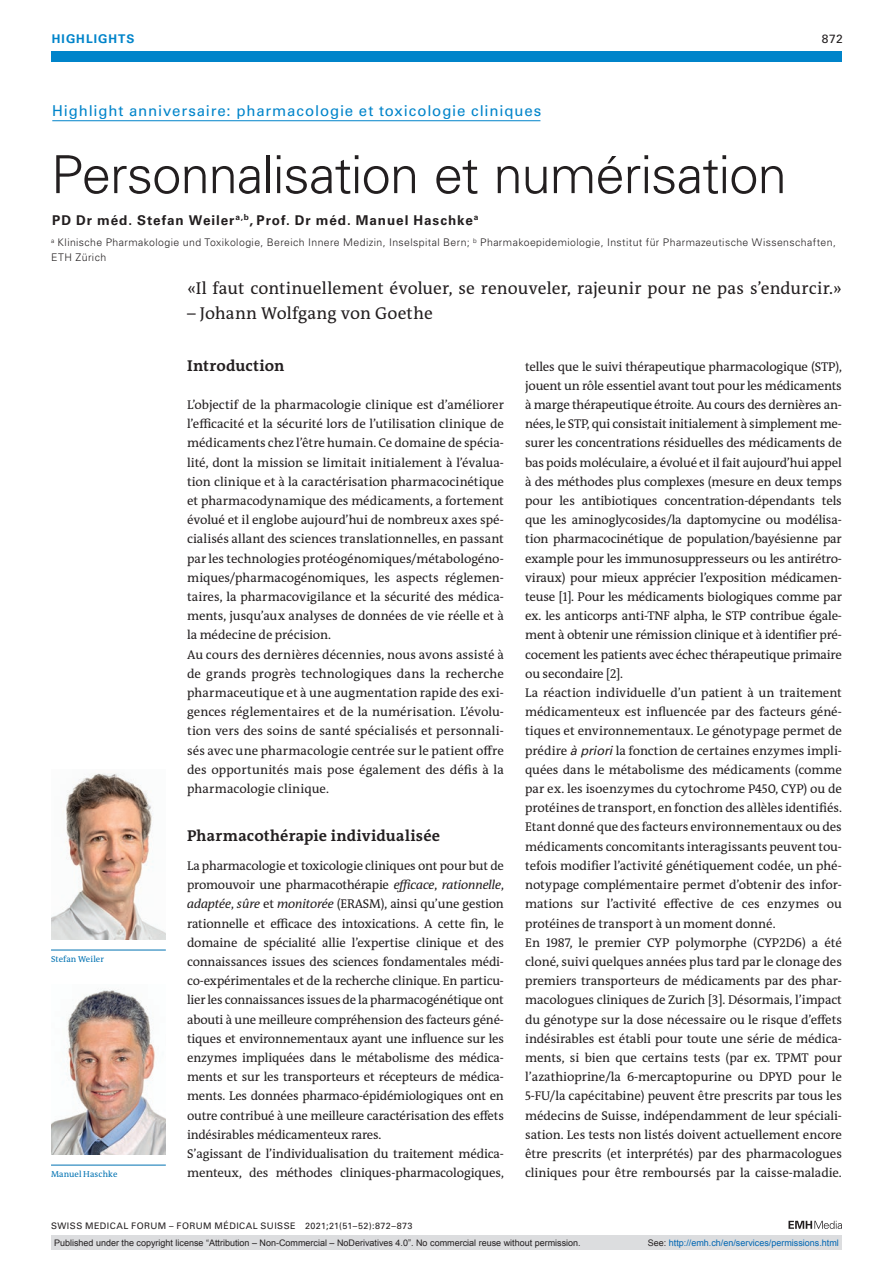
<style>
.page{position:relative;width:893px;height:1263px;background:#fff}
.page>*{position:absolute;margin:0;border:0;box-sizing:border-box;transform-origin:0 0}
.article-title{font:300 52.5px "Univers LT Std";letter-spacing:-.02em;color:#231f20}
.section-pl{font:17.25px "The Antiqua B W5 Plain";letter-spacing:.005em;color:#231f20}
.section-h1{font:700 15.75px "The Antiqua B W7";letter-spacing:.015em;color:#231f20}
.pre-heading{font:15px "Univers LT Std";letter-spacing:.055em;color:#0084ca}
.author-notes{font:700 13.5px "Univers LT Std";letter-spacing:.065em;color:#231f20}
.section-pn{font:12.75px/19.2px "The Antiqua B W5 Plain";letter-spacing:-.01em;color:#231f20;text-align:justify}
.ressort{font:700 12px "Univers LT Std";letter-spacing:.085em;color:#0084ca}
.ressort-2{font:12px "Univers LT Std";color:#231f20}
.aff{font:300 10.5px/15px "Univers LT Std";letter-spacing:.04em;color:#231f20}
.t1{font:9px "Arial";color:#231f20}
.fusszeile{font:9px "Univers LT Std";letter-spacing:.05em;color:#231f20}
.t2{font:9px "Arial";color:#0066b3}
.portrait-caption{font:8.7px "The Antiqua B W5 Plain";letter-spacing:.01em;color:#0072b2}
.s1{font-style:italic}
.s2{font-family:"Univers LT Std";font-style:italic}
.s3{color:#231f20}
</style>
<div class="page">
<div style="left:51px;top:51px;width:791px;height:11px;background:#0084ca"></div>
<svg style="left:788px;top:1221px;width:54px;height:8px"></svg>
<hr style="left:52px;top:120px;width:488px;height:1px;background:#0084ca">
<hr style="left:51px;top:1165px;width:115px;height:1px;background:#0072b2">
<img style="left:51px;top:989px;width:115px;height:165px">
<hr style="left:51px;top:950px;width:115px;height:1px;background:#0072b2">
<img style="left:51px;top:773px;width:115px;height:166px">
<div style="left:51px;top:1235px;width:791px;height:15px;background:#dcdddf"></div>
<p class="ressort" style="left:52px;top:31px;width:84px">HIGHLIGHTS</p>
<p class="ressort-2" style="left:822px;top:31px;width:22px">872</p>
<p class="pre-heading" style="left:52px;top:102px;width:490px">Highlight anniversaire: pharmacologie et toxicologie cliniques</p>
<p class="article-title" style="left:51px;top:143px;width:737px">Personnalisation et numérisation</p>
<p class="author-notes" style="left:52px;top:212px;width:428px">PD Dr méd. Stefan Weiler<sup>a,b</sup>, Prof. Dr méd. Manuel Haschke<sup>a</sup></p>
<p class="aff" style="left:51px;top:235px;width:786px"><sup>a</sup> Klinische Pharmakologie und Toxikologie, Bereich Innere Medizin, Inselspital Bern; <sup>b</sup> Pharmakoepidemiologie, Institut für Pharmazeutische Wissenschaften,<br>ETH Zürich</p>
<p class="section-pl" style="left:187px;top:277px;width:656px">«Il faut continuellement évoluer, se renouveler, rajeunir pour ne pas s’endurcir.»</p>
<p class="section-pl" style="left:187px;top:302px;width:247px">– Johann Wolfgang von Goethe</p>
<p class="section-h1" style="left:187px;top:355px;width:99px">Introduction</p>
<p class="section-pn" style="left:187px;top:395px;width:318px">L’objectif de la pharmacologie clinique est d’améliorer l’efficacité et la sécurité lors de l’utilisation clinique de médicaments chez l’être humain. Ce domaine de spécia&shy;lité, dont la mission se limitait initialement à l’évalua&shy;tion clinique et à la caractérisation pharmacocinétique et pharmacodynamique des médicaments, a fortement évolué et il englobe aujourd’hui de nombreux axes spé&shy;cialisés allant des sciences translationnelles, en passant par les technologies protéogénomiques/métabologéno&shy;miques/pharmacogénomiques, les aspects réglemen&shy;taires, la pharmacovigilance et la sécurité des médica&shy;ments, jusqu’aux analyses de données de vie réelle et à la médecine de précision.</p>
<p class="section-pn" style="left:187px;top:645px;width:318px">Au cours des dernières décennies, nous avons assisté à de grands progrès technologiques dans la recherche pharmaceutique et à une augmentation rapide des exi&shy;gences réglementaires et de la numérisation. L’évolu&shy;tion vers des soins de santé spécialisés et personnali&shy;sés avec une pharmacologie centrée sur le patient offre des opportunités mais pose également des défis à la pharmacologie clinique.</p>
<p class="section-h1" style="left:187px;top:826px;width:255px">Pharmacothérapie individualisée</p>
<p class="section-pn" style="left:187px;top:856px;width:318px">La pharmacologie et toxicologie cliniques ont pour but de promouvoir une pharmacothérapie <span class="s1">efficace</span>, <span class="s1">rationnelle</span>, <span class="s1">adaptée</span>, <span class="s1">sûre</span> et <span class="s1">monitorée</span> (ERASM), ainsi qu’une gestion rationnelle et efficace des intoxications. A cette fin, le domaine de spécialité allie l’expertise clinique et des connaissances issues des sciences fondamentales médi&shy;co-expérimentales et de la recherche clinique. En particu&shy;lier les connaissances issues de la pharmacogénétique ont abouti à une meilleure compréhension des facteurs géné&shy;tiques et environnementaux ayant une influence sur les enzymes impliquées dans le métabolisme des médica&shy;ments et sur les transporteurs et récepteurs de médica&shy;ments. Les données pharmaco-épidémiologiques ont en outre contribué à une meilleure caractérisation des effets indésirables médicamenteux rares.</p>
<p class="section-pn" style="left:187px;top:1144px;width:318px">S’agissant de l’individualisation du traitement médica&shy;menteux, des méthodes cliniques-pharmacologiques,</p>
<p class="section-pn" style="left:525px;top:357px;width:318px">telles que le suivi thérapeutique pharmacologique (STP), jouent un rôle essentiel avant tout pour les médicaments à marge thérapeutique étroite. Au cours des dernières an&shy;nées, le STP, qui consistait initialement à simplement me&shy;surer les concentrations résiduelles des médicaments de bas poids moléculaire, a évolué et il fait aujourd’hui appel à des méthodes plus complexes (mesure en deux temps pour les antibiotiques concentration-dépendants tels que les aminoglycosides/la daptomycine ou modélisa&shy;tion pharmacocinétique de population/bayésienne par example pour les immunosuppresseurs ou les antirétro&shy;viraux) pour mieux apprécier l’exposition médicamen&shy;teuse [1]. Pour les médicaments biologiques comme par ex. les anticorps anti-TNF alpha, le STP contribue égale&shy;ment à obtenir une rémission clinique et à identifier pré&shy;cocement les patients avec échec thérapeutique primaire ou secondaire [2].</p>
<p class="section-pn" style="left:525px;top:683px;width:318px">La réaction individuelle d’un patient à un traitement médicamenteux est influencée par des facteurs géné&shy;tiques et environnementaux. Le génotypage permet de prédire <span class="s2">à priori</span> la fonction de certaines enzymes impli&shy;quées dans le métabolisme des médicaments (comme par ex. les isoenzymes du cytochrome P450, CYP) ou de protéines de transport, en fonction des allèles identifiés.<br>Etant donné que des facteurs environnementaux ou des médicaments concomitants interagissants peuvent tou&shy;tefois modifier l’activité génétiquement codée, un phé&shy;notypage complémentaire permet d’obtenir des infor&shy;mations sur l’activité effective de ces enzymes ou protéines de transport à un moment donné.</p>
<p class="section-pn" style="left:525px;top:933px;width:318px">En 1987, le premier CYP polymorphe (CYP2D6) a été cloné, suivi quelques années plus tard par le clonage des premiers transporteurs de médicaments par des phar&shy;macologues cliniques de Zurich [3]. Désormais, l’impact du génotype sur la dose nécessaire ou le risque d’effets indésirables est établi pour toute une série de médica&shy;ments, si bien que certains tests (par ex. TPMT pour l’azathioprine/la 6-mercaptopurine ou DPYD pour le 5-FU/la capécitabine) peuvent être prescrits par tous les médecins de Suisse, indépendamment de leur spéciali&shy;sation. Les tests non listés doivent actuellement encore être prescrits (et interprétés) par des pharmacologues</p>
<p class="portrait-caption" style="left:51px;top:954px;width:54px">Stefan Weiler</p>
<p class="portrait-caption" style="left:51px;top:1169px;width:68px">Manuel Haschke</p>
<p class="section-pn" style="left:525px;top:1163px;width:318px">cliniques pour être remboursés par la caisse-maladie.</p>
<p class="fusszeile" style="left:51px;top:1220px;width:363px">SWISS MEDICAL FORUM – FORUM MÉDICAL SUISSE 2021;21(51–52):872–873</p>
<p class="t1" style="left:54px;top:1237px;width:528px">Published under the copyright license “Attribution – Non-Commercial – NoDerivatives 4.0”. No commercial reuse without permission.</p>
<p class="t2" style="left:648px;top:1237px;width:193px"><span class="s3">See:</span> http://emh.ch/en/services/permissions.html</p>
</div>
